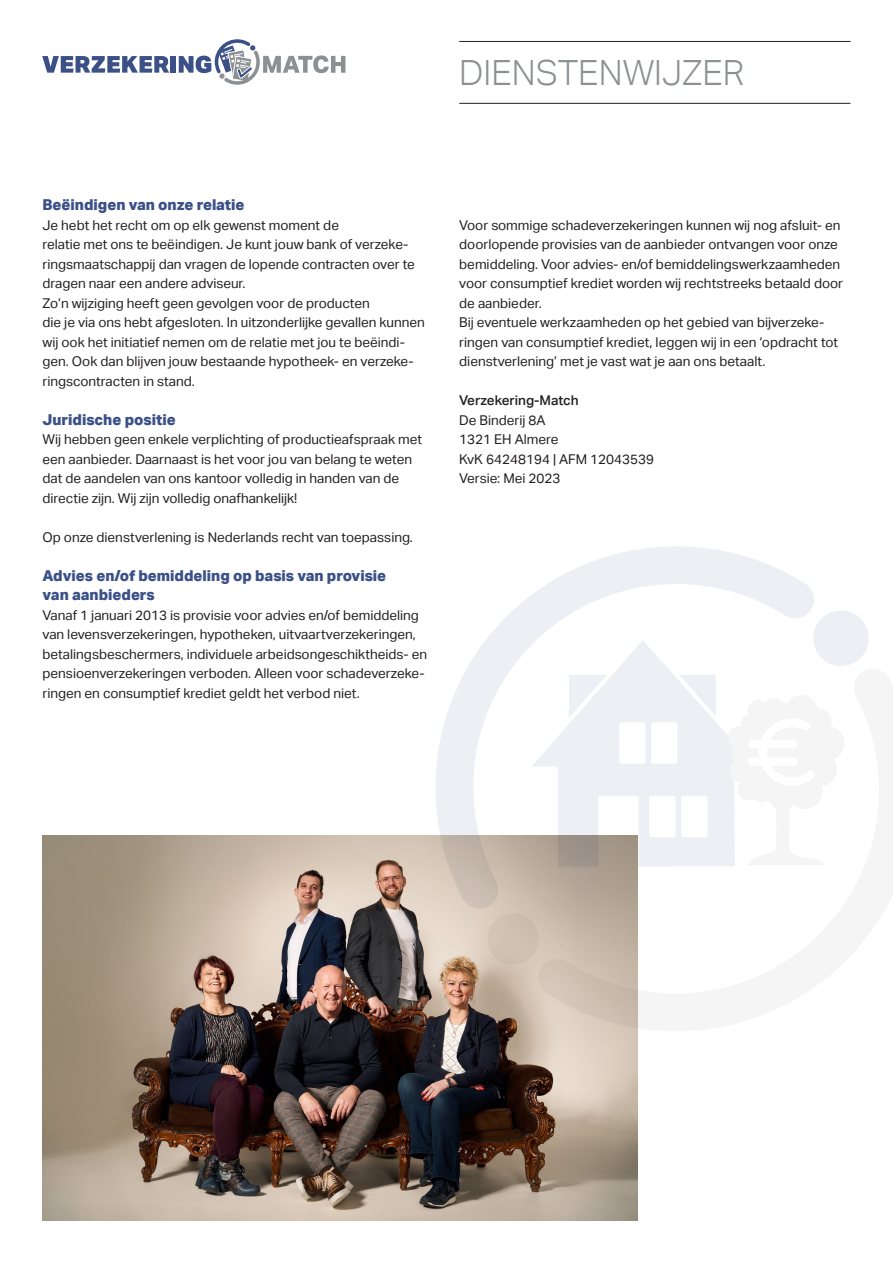
<style>
.page{position:relative;width:893px;height:1263px;background:#fff}
.page>*{position:absolute;margin:0;border:0;box-sizing:border-box;transform-origin:0 0}
.t1{font:300 34.8px "Aktiv Grotesk";color:#8d9093}
.t2{font:800 15px "Aktiv Grotesk";letter-spacing:-.005em;color:#3a5087}
.t3{font:13.5px/19.5px "Aktiv Grotesk";color:#231f20}
.t4{font:500 13.5px "Aktiv Grotesk";color:#231f20}
</style>
<div class="page">
<img style="left:43px;top:836px;width:594px;height:384px">
<div style="left:813px;top:610px;width:56px;height:56px;background:#eeeff4;border-radius:50%"></div>
<svg style="left:505px;top:649px;width:362px;height:384px"></svg>
<svg style="left:433px;top:546px;width:414px;height:395px"></svg>
<svg style="left:518px;top:631px;width:251px;height:241px"></svg>
<svg style="left:728px;top:695px;width:116px;height:170px"></svg>
<div style="left:748px;top:740px;width:50px;height:8px;background:#fff;border-radius:4px"></div>
<div style="left:748px;top:757px;width:50px;height:9px;background:#fff;border-radius:4px"></div>
<div style="left:485px;top:911px;width:56px;height:56px;background:#d0c1b3;border-radius:50%"></div>
<div style="left:483px;top:909px;width:60px;height:60px;border:4px solid #fff;border-radius:50%"></div>
<hr style="left:459px;top:41px;width:391px;height:1px;background:#231f20">
<hr style="left:459px;top:103px;width:391px;height:1px;background:#231f20">
<svg style="left:42px;top:56px;width:127px;height:17px"></svg>
<div style="left:171px;top:56px;width:5px;height:17px;background:#3a5087"></div>
<svg style="left:179px;top:39px;width:166px;height:46px"></svg>
<p class="t1" style="left:459px;top:53px;width:287px">DIENSTENWIJZER</p>
<p class="t2" style="left:43px;top:195px;width:204px">Beëindigen van onze relatie</p>
<p class="t3" style="left:43px;top:215px;width:298px">Je hebt het recht om op elk gewenst moment de</p>
<p class="t3" style="left:43px;top:235px;width:374px">relatie met ons te beëindigen. Je kunt jouw bank of verzeke&shy;ringsmaatschappij dan vragen de lopende contracten over te dragen naar een andere adviseur.</p>
<p class="t3" style="left:43px;top:293px;width:329px">Zo’n wijziging heeft geen gevolgen voor de producten</p>
<p class="t3" style="left:43px;top:313px;width:384px">die je via ons hebt afgesloten. In uitzonderlijke gevallen kunnen wij ook het initiatief nemen om de relatie met jou te beëindi&shy;gen. Ook dan blijven jouw bestaande hypotheek- en verzeke&shy;ringscontracten in stand.</p>
<p class="t2" style="left:43px;top:410px;width:135px">Juridische positie</p>
<p class="t3" style="left:43px;top:430px;width:381px">Wij hebben geen enkele verplichting of productieafspraak met een aanbieder. Daarnaast is het voor jou van belang te weten dat de aandelen van ons kantoor volledig in handen van de directie zijn. Wij zijn volledig onafhankelijk!</p>
<p class="t3" style="left:43px;top:527px;width:372px">Op onze dienstverlening is Nederlands recht van toepassing.</p>
<p class="t2" style="left:43px;top:566px;width:345px">Advies en/of bemiddeling op basis van provisie</p>
<p class="t2" style="left:43px;top:585px;width:114px">van aanbieders</p>
<p class="t3" style="left:43px;top:605px;width:386px">Vanaf 1 januari 2013 is provisie voor advies en/of bemiddeling van levensverzekeringen, hypotheken, uitvaartverzekeringen, betalingsbeschermers, individuele arbeidsongeschiktheids- en pensioenverzekeringen verboden. Alleen voor schadeverzeke&shy;ringen en consumptief krediet geldt het verbod niet.</p>
<p class="t3" style="left:459px;top:215px;width:385px">Voor sommige schadeverzekeringen kunnen wij nog afsluit- en doorlopende provisies van de aanbieder ontvangen voor onze bemiddeling. Voor advies- en/of bemiddelingswerkzaamheden voor consumptief krediet worden wij rechtstreeks betaald door de aanbieder.</p>
<p class="t3" style="left:459px;top:313px;width:381px">Bij eventuele werkzaamheden op het gebied van bijverzeke&shy;ringen van consumptief krediet, leggen wij in een ‘opdracht tot dienstverlening’ met je vast wat je aan ons betaalt.</p>
<p class="t4" style="left:459px;top:392px;width:121px">Verzekering-Match</p>
<p class="t3" style="left:459px;top:410px;width:88px">De Binderij 8A</p>
<p class="t3" style="left:459px;top:430px;width:101px">1321 EH Almere</p>
<p class="t3" style="left:459px;top:449px;width:196px">KvK 64248194 | AFM 12043539</p>
<p class="t3" style="left:459px;top:469px;width:103px">Versie: Mei 2023</p>
</div>
